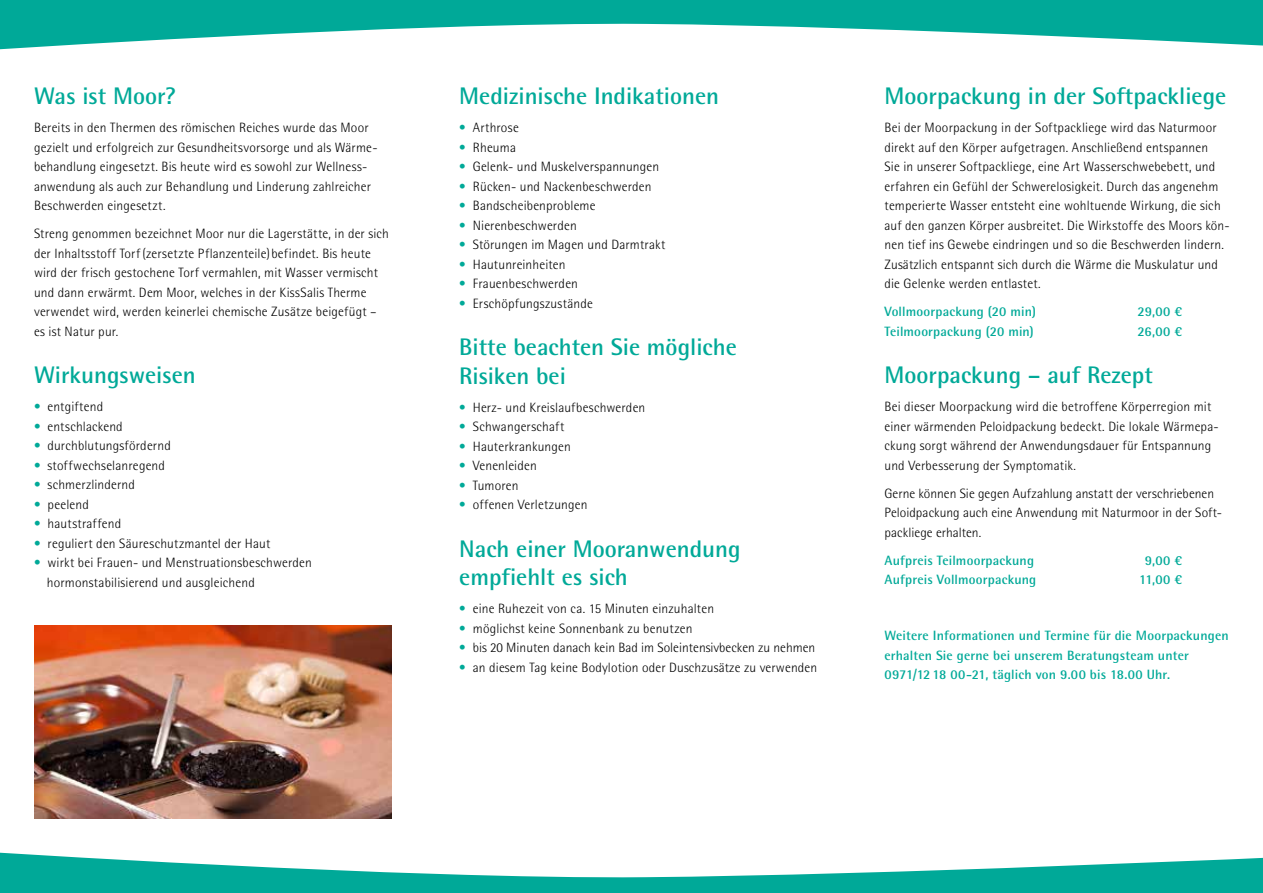
<style>
.page{position:relative;width:1263px;height:893px;background:#fff}
.page>*{position:absolute;margin:0;border:0;box-sizing:border-box;transform-origin:0 0}
.t1{font:700 24px/28.5px "Agfa Rotis Semisans";color:#00a998}
.t2{font:300 13.5px/19.5px "Agfa Rotis Semisans";letter-spacing:.01em;color:#000}
.t3{font:700 13.5px/19.5px "Agfa Rotis Semisans";letter-spacing:.015em;color:#00a998}
.s1{color:#00a998}
</style>
<div class="page">
<img style="left:34px;top:625px;width:357px;height:194px">
<svg style="left:0;top:0;width:1263px;height:50px;fill:#00a998"></svg>
<svg style="left:0;top:852px;width:1263px;height:41px;fill:#00a998"></svg>
<h1 class="t1" style="left:34px;top:81px;width:144px">Was ist Moor?</h1>
<p class="t2" style="left:34px;top:118px;width:345px">Bereits in den Thermen des römischen Reiches wurde das Moor gezielt und erfolgreich zur Gesundheitsvorsorge und als Wärme&shy;behandlung eingesetzt. Bis heute wird es sowohl zur Wellness&shy;anwendung als auch zur Behandlung und Linderung zahlreicher Beschwerden eingesetzt.</p>
<p class="t2" style="left:34px;top:224px;width:356px">Streng genommen bezeichnet Moor nur die Lagerstätte, in der sich der Inhaltsstoff Torf (zersetzte Pflanzenteile) befindet. Bis heute wird der frisch gestochene Torf vermahlen, mit Wasser vermischt und dann erwärmt. Dem Moor, welches in der KissSalis Therme verwendet wird, werden keinerlei chemische Zusätze beigefügt – es ist Natur pur.</p>
<h1 class="t1" style="left:34px;top:361px;width:163px">Wirkungsweisen</h1>
<p class="t2" style="left:34px;top:397px;width:71px"><span class="s1">•</span> entgiftend</p>
<p class="t2" style="left:34px;top:416px;width:90px"><span class="s1">•</span> entschlackend</p>
<p class="t2" style="left:34px;top:436px;width:138px"><span class="s1">•</span> durchblutungsfördernd</p>
<p class="t2" style="left:34px;top:455px;width:133px"><span class="s1">•</span> stoffwechselanregend</p>
<p class="t2" style="left:34px;top:475px;width:103px"><span class="s1">•</span> schmerzlindernd</p>
<p class="t2" style="left:34px;top:494px;width:56px"><span class="s1">•</span> peelend</p>
<p class="t2" style="left:34px;top:514px;width:89px"><span class="s1">•</span> hautstraffend</p>
<p class="t2" style="left:34px;top:533px;width:238px"><span class="s1">•</span> reguliert den Säureschutzmantel der Haut</p>
<p class="t2" style="left:47px;top:553px;width:267px;text-indent:-13px"><span class="s1">•</span> wirkt bei Frauen- und Menstruationsbeschwerden hormonstabilisierend und ausgleichend</p>
<h1 class="t1" style="left:459px;top:81px;width:261px">Medizinische Indikationen</h1>
<p class="t2" style="left:459px;top:118px;width:61px"><span class="s1">•</span> Arthrose</p>
<p class="t2" style="left:459px;top:137px;width:58px"><span class="s1">•</span> Rheuma</p>
<p class="t2" style="left:459px;top:157px;width:201px"><span class="s1">•</span> Gelenk- und Muskelverspannungen</p>
<p class="t2" style="left:459px;top:176px;width:194px"><span class="s1">•</span> Rücken- und Nackenbeschwerden</p>
<p class="t2" style="left:459px;top:196px;width:138px"><span class="s1">•</span> Bandscheibenprobleme</p>
<p class="t2" style="left:459px;top:215px;width:119px"><span class="s1">•</span> Nierenbeschwerden</p>
<p class="t2" style="left:459px;top:235px;width:208px"><span class="s1">•</span> Störungen im Magen und Darmtrakt</p>
<p class="t2" style="left:459px;top:254px;width:108px"><span class="s1">•</span> Hautunreinheiten</p>
<p class="t2" style="left:459px;top:274px;width:120px"><span class="s1">•</span> Frauenbeschwerden</p>
<p class="t2" style="left:459px;top:293px;width:135px"><span class="s1">•</span> Erschöpfungszustände</p>
<h1 class="t1" style="left:459px;top:333px;width:279px">Bitte beachten Sie mögliche<br>Risiken bei</h1>
<p class="t2" style="left:459px;top:397px;width:188px"><span class="s1">•</span> Herz- und Kreislaufbeschwerden</p>
<p class="t2" style="left:459px;top:417px;width:107px"><span class="s1">•</span> Schwangerschaft</p>
<p class="t2" style="left:459px;top:436px;width:113px"><span class="s1">•</span> Hauterkrankungen</p>
<p class="t2" style="left:459px;top:456px;width:79px"><span class="s1">•</span> Venenleiden</p>
<p class="t2" style="left:459px;top:475px;width:61px"><span class="s1">•</span> Tumoren</p>
<p class="t2" style="left:459px;top:495px;width:130px"><span class="s1">•</span> offenen Verletzungen</p>
<h1 class="t1" style="left:459px;top:534px;width:283px">Nach einer Mooranwendung empfiehlt es sich</h1>
<p class="t2" style="left:459px;top:599px;width:256px"><span class="s1">•</span> eine Ruhezeit von ca. 15 Minuten einzuhalten</p>
<p class="t2" style="left:459px;top:619px;width:235px"><span class="s1">•</span> möglichst keine Sonnenbank zu benutzen</p>
<p class="t2" style="left:459px;top:638px;width:358px"><span class="s1">•</span> bis 20 Minuten danach kein Bad im Soleintensivbecken zu nehmen</p>
<p class="t2" style="left:459px;top:658px;width:359px"><span class="s1">•</span> an diesem Tag keine Bodylotion oder Duschzusätze zu verwenden</p>
<h1 class="t1" style="left:884px;top:81px;width:343px">Moorpackung in der Softpackliege</h1>
<p class="t2" style="left:884px;top:118px;width:347px">Bei der Moorpackung in der Softpackliege wird das Naturmoor direkt auf den Körper aufgetragen. Anschließend entspannen<br>Sie in unserer Softpackliege, eine Art Wasserschwebebett, und erfahren ein Gefühl der Schwerelosigkeit. Durch das angenehm temperierte Wasser entsteht eine wohltuende Wirkung, die sich auf den ganzen Körper ausbreitet. Die Wirkstoffe des Moors kön&shy;nen tief ins Gewebe eindringen und so die Beschwerden lindern.<br>Zusätzlich entspannt sich durch die Wärme die Muskulatur und die Gelenke werden entlastet.</p>
<p class="t3" style="left:884px;top:302px;width:153px">Vollmoorpackung (20 min)</p>
<p class="t3" style="left:1137px;top:302px;width:46px">29,00 €</p>
<p class="t3" style="left:884px;top:321px;width:151px">Teilmoorpackung (20 min)</p>
<p class="t3" style="left:1137px;top:321px;width:46px">26,00 €</p>
<h1 class="t1" style="left:884px;top:361px;width:270px">Moorpackung – auf Rezept</h1>
<p class="t2" style="left:884px;top:397px;width:336px">Bei dieser Moorpackung wird die betroffene Körperregion mit einer wärmenden Peloidpackung bedeckt. Die lokale Wärmepa&shy;ckung sorgt während der Anwendungsdauer für Entspannung und Verbesserung der Symptomatik.</p>
<p class="t2" style="left:884px;top:483px;width:339px">Gerne können Sie gegen Aufzahlung anstatt der verschriebenen<br>Peloidpackung auch eine Anwendung mit Naturmoor in der Soft&shy;packliege erhalten.</p>
<p class="t3" style="left:884px;top:550px;width:151px">Aufpreis Teilmoorpackung</p>
<p class="t3" style="left:1145px;top:550px;width:39px">9,00 €</p>
<p class="t3" style="left:884px;top:570px;width:153px">Aufpreis Vollmoorpackung</p>
<p class="t3" style="left:1139px;top:570px;width:44px">11,00 €</p>
<p class="t3" style="left:884px;top:626px;width:346px">Weitere Informationen und Termine für die Moorpackungen erhalten Sie gerne bei unserem Beratungsteam unter<br>0971/12 18 00-21, täglich von 9.00 bis 18.00 Uhr.</p>
</div>
